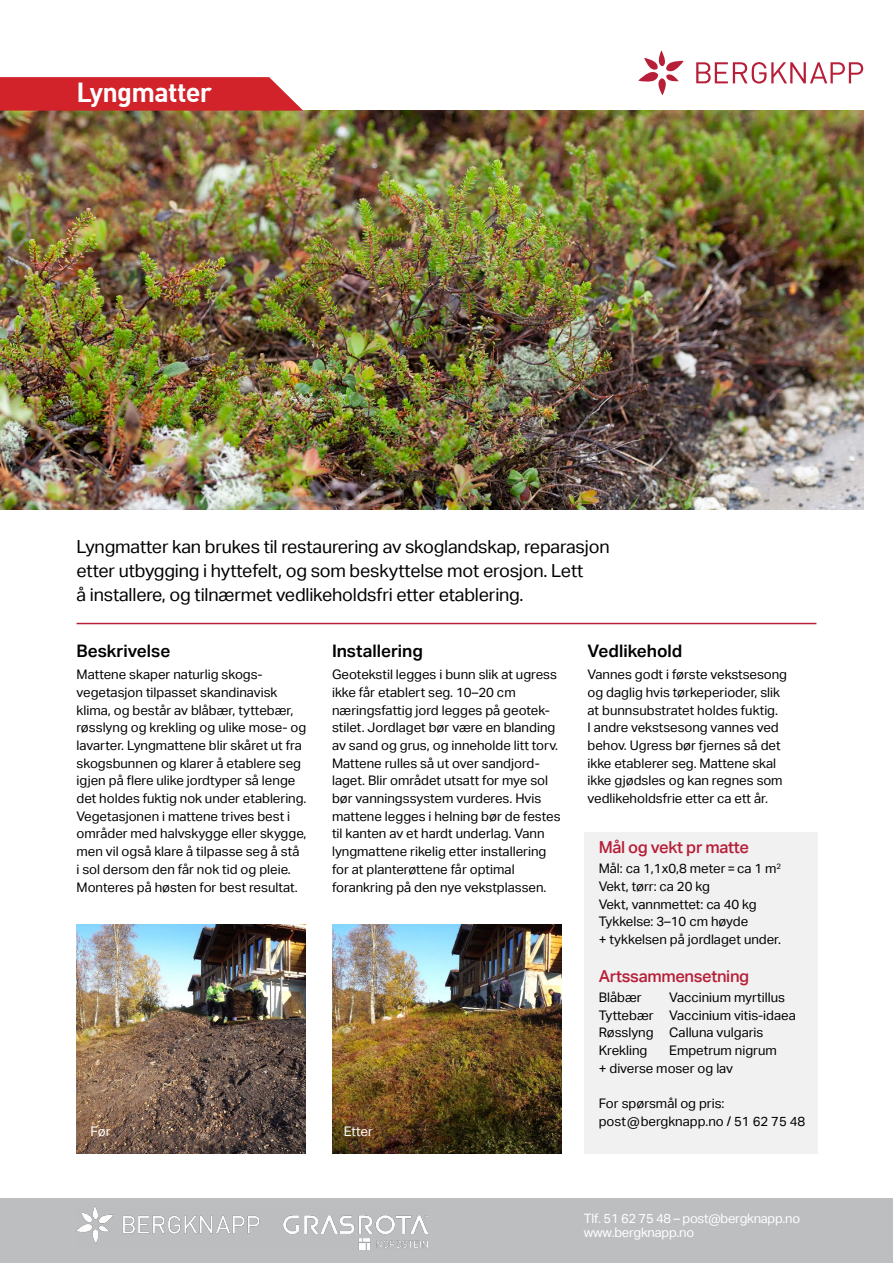
<style>
.page{position:relative;width:893px;height:1263px;background:#fff}
.page>*{position:absolute;margin:0;border:0;box-sizing:border-box;transform-origin:0 0}
.t1{font:700 27px "DIN";letter-spacing:-.025em;color:#fff}
.t2{font:18px/24px "Aktiv Grotesk";letter-spacing:-.01em;color:#000}
.t3{font:600 17.25px "Aktiv Grotesk";color:#000}
.t4{font:500 16.5px "Aktiv Grotesk";letter-spacing:-.02em;color:#b71f38}
.t5{font:13.2px/17.7px "Aktiv Grotesk";color:#000}
.t6{font:13.2px "Aktiv Grotesk";color:#fff}
.t7{font:13.05px/14.4px "Aktiv Grotesk";letter-spacing:-.02em;color:#fff}
</style>
<div class="page">
<img style="left:0;top:111px;width:863px;height:398px">
<div style="left:584px;top:832px;width:233px;height:321px;background:#f1f1f2"></div>
<hr style="left:77px;top:623px;width:739px;height:1px;background:#b71f38">
<img style="left:77px;top:924px;width:229px;height:229px">
<img style="left:333px;top:924px;width:229px;height:229px">
<svg style="left:0;top:77px;width:303px;height:34px;background:#d33036"></svg>
<div style="left:0;top:1198px;width:893px;height:65px;background:#bcbec0"></div>
<svg style="left:638px;top:50px;width:46px;height:45px"></svg>
<svg style="left:696px;top:62px;width:167px;height:22px"></svg>
<img style="left:77px;top:1206px;width:351px;height:44px">
<h1 class="t1" style="left:77px;top:75px;width:137px">Lyngmatter</h1>
<h2 class="t2" style="left:77px;top:534px;width:535px">Lyngmatter kan brukes til restaurering av skoglandskap, reparasjon etter utbygging i hyttefelt, og som beskyttelse mot erosjon. Lett<br>å installere, og tilnærmet vedlikeholdsfri etter etablering.</h2>
<h3 class="t3" style="left:77px;top:641px;width:95px">Beskrivelse</h3>
<p class="t5" style="left:77px;top:666px;width:231px">Mattene skaper naturlig skogs&shy;vegetasjon tilpasset skandinavisk klima, og består av blåbær, tyttebær, røsslyng og krekling og ulike mose- og lavarter. Lyngmattene blir skåret ut fra skogsbunnen og klarer å etablere seg igjen på flere ulike jordtyper så lenge det holdes fuktig nok under etablering.<br>Vegetasjonen i mattene trives best i områder med halvskygge eller skygge, men vil også klare å tilpasse seg å stå<br>i sol dersom den får nok tid og pleie.<br>Monteres på høsten for best resultat.</p>
<h3 class="t3" style="left:332px;top:641px;width:92px">Installering</h3>
<p class="t5" style="left:332px;top:666px;width:230px">Geotekstil legges i bunn slik at ugress ikke får etablert seg. 10–20 cm næringsfattig jord legges på geotek&shy;stilet. Jordlaget bør være en blanding av sand og grus, og inneholde litt torv.<br>Mattene rulles så ut over sandjord&shy;laget. Blir området utsatt for mye sol bør vanningssystem vurderes. Hvis mattene legges i helning bør de festes til kanten av et hardt underlag. Vann lyngmattene rikelig etter installering for at planterøttene får optimal forankring på den nye vekstplassen.</p>
<p class="t6" style="left:90px;top:1123px;width:22px">Før</p>
<p class="t6" style="left:344px;top:1123px;width:31px">Etter</p>
<h3 class="t3" style="left:587px;top:641px;width:96px">Vedlikehold</h3>
<p class="t5" style="left:587px;top:666px;width:201px">Vannes godt i første vekstsesong og daglig hvis tørkeperioder, slik at bunnsubstratet holdes fuktig.<br>I andre vekstsesong vannes ved behov. Ugress bør fjernes så det ikke etablerer seg. Mattene skal ikke gjødsles og kan regnes som vedlikeholdsfrie etter ca ett år.</p>
<p class="t4" style="left:599px;top:838px;width:152px">Mål og vekt pr matte</p>
<p class="t5" style="left:599px;top:860px;width:184px">Mål: ca 1,1x0,8 meter = ca 1 m<sup>2<br></sup>Vekt, tørr: ca 20 kg<br>Vekt, vannmettet: ca 40 kg<br>Tykkelse: 3–10 cm høyde<br>+ tykkelsen på jordlaget under.</p>
<p class="t4" style="left:599px;top:966px;width:152px">Artssammensetning</p>
<p class="t5" style="left:599px;top:989px;width:44px">Blåbær</p>
<p class="t5" style="left:599px;top:989px;width:199px;text-indent:71px">Vaccinium myrtillus<br>Tyttebær Vaccinium vitis-idaea<br>Røsslyng Calluna vulgaris<br>Krekling</p>
<p class="t5" style="left:599px;top:1042px;width:180px;text-indent:71px">Empetrum nigrum + diverse moser og lav</p>
<p class="t5" style="left:599px;top:1095px;width:208px">For spørsmål og pris: post@bergknapp.no / 51 62 75 48</p>
<p class="t7" style="left:584px;top:1211px;width:218px">Tlf. 51 62 75 48 – post@bergknapp.no www.bergknapp.no</p>
</div>
